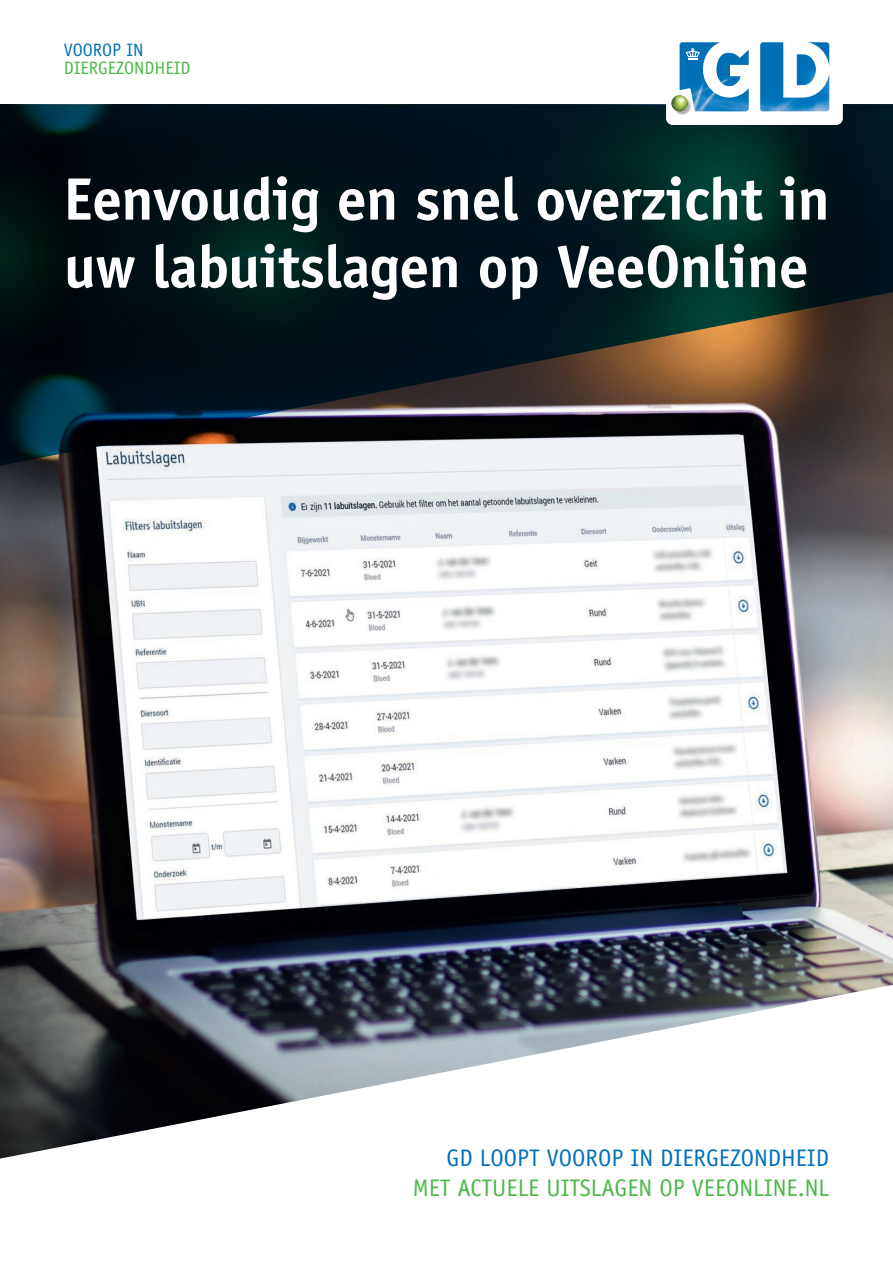
<style>
.page{position:relative;width:893px;height:1263px;background:#fff}
.page>*{position:absolute;margin:0;border:0;box-sizing:border-box;transform-origin:0 0}
.kop{font:700 60px/67.5px "Officina Sans Std";letter-spacing:-.01em;color:#fff}
.t1{font:24px "Officina Sans Std";color:#4cb848}
.t2{font:24px "Officina Sans Std";color:#0071bb}
.t3{font:18px "Officina Sans Std";color:#4cb848}
.t4{font:18px "Officina Sans Std";color:#0071bb}
</style>
<div class="page">
<img style="left:0;top:468px;width:893px;height:514px">
<svg style="left:0;top:982px;width:893px;height:177px"></svg>
<svg style="left:0;top:104px;width:893px;height:364px;background:#1c2b2c"></svg>
<svg style="left:666px;top:42px;width:177px;height:83px"></svg>
<p class="t4" style="left:64px;top:39px;width:81px">VOOROP IN</p>
<p class="t3" style="left:64px;top:57px;width:128px">DIERGEZONDHEID</p>
<p class="kop" style="left:64px;top:165px;width:768px">Eenvoudig en snel overzicht in uw labuitslagen op VeeOnline</p>
<p class="t2" style="left:446px;top:1143px;width:384px">GD LOOPT VOOROP IN DIERGEZONDHEID</p>
<p class="t1" style="left:413px;top:1173px;width:418px">MET ACTUELE UITSLAGEN OP VEEONLINE.NL</p>
</div>
